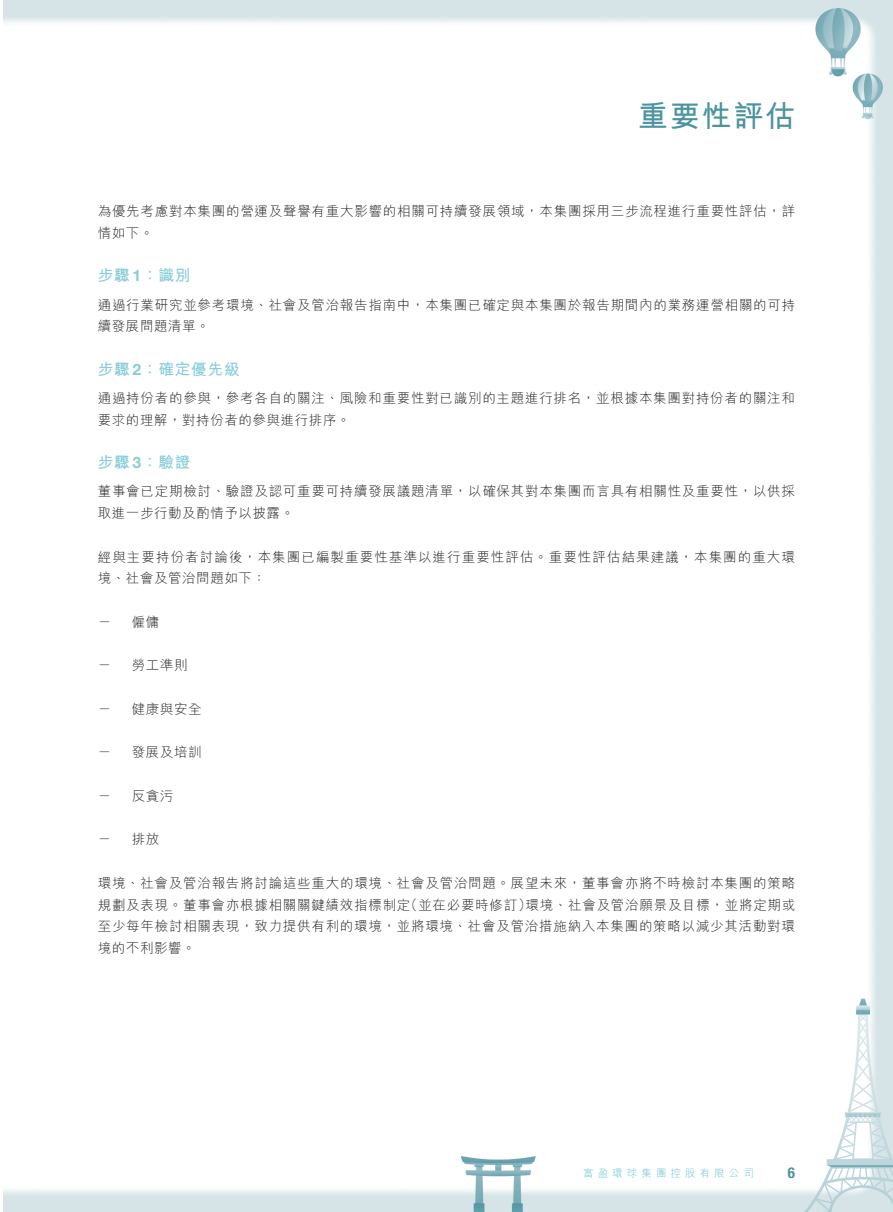
<style>
.page{position:relative;width:893px;height:1212px;background:#fff}
.page>*{position:absolute;margin:0;border:0;box-sizing:border-box;transform-origin:0 0}
.t1{font:700 30px "M Hei HK";letter-spacing:.06em;color:#4a939f}
._4__副標題{font:700 15.75px "M Hei HK";letter-spacing:.04em;color:#88cdd9}
.t2{font:700 condensed 15px "Helvetica Neue LT Std";color:#4a939f}
._1__內文{font:300 13.5px/21.8px "M Hei HK";letter-spacing:.055em;color:#231f20}
._1__內文-2{font:300 13.5px/21.8px "M Hei HK";letter-spacing:.08em;color:#231f20}
.t3{font:300 10.5px "M Hei HK";letter-spacing:.39em;color:#66c3d2}
.s1{font-family:"Helvetica Neue LT Std"}
</style>
<div class="page">
<img style="left:3px;top:0;width:890px;height:1212px">
<h1 class="t1" style="left:638px;top:94px;width:159px">重要性評估</h1>
<p class="_1__內文" style="left:98px;top:200px;width:699px">為優先考慮對本集團的營運及聲譽有重大影響的相關可持續發展領域，本集團採用三步流程進行重要性評估，詳情如下。</p>
<p class="_4__副標題" style="left:98px;top:264px;width:94px">步驟<span class="s1">1</span>：識別</p>
<p class="_1__內文" style="left:98px;top:294px;width:699px">通過行業研究並參考環境、社會及管治報告指南中，本集團已確定與本集團於報告期間內的業務運營相關的可持續發展問題清單。</p>
<p class="_4__副標題" style="left:98px;top:358px;width:144px">步驟<span class="s1">2</span>：確定優先級</p>
<p class="_1__內文" style="left:98px;top:387px;width:699px">通過持份者的參與，參考各自的關注、風險和重要性對已識別的主題進行排名，並根據本集團對持份者的關注和要求的理解，對持份者的參與進行排序。</p>
<p class="_4__副標題" style="left:98px;top:451px;width:94px">步驟<span class="s1">3</span>：驗證</p>
<p class="_1__內文" style="left:98px;top:480px;width:699px">董事會已定期檢討、驗證及認可重要可持續發展議題清單，以確保其對本集團而言具有相關性及重要性，以供採取進一步行動及酌情予以披露。</p>
<p class="_1__內文-2" style="left:98px;top:546px;width:699px">經與主要持份者討論後，本集團已編製重要性基準以進行重要性評估。重要性評估結果建議，本集團的重大環境、社會及管治問題如下：</p>
<p class="_1__內文" style="left:98px;top:611px;width:15px">－</p>
<p class="_1__內文" style="left:132px;top:611px;width:29px">僱傭</p>
<p class="_1__內文" style="left:98px;top:654px;width:15px">－</p>
<p class="_1__內文" style="left:132px;top:654px;width:57px">勞工準則</p>
<p class="_1__內文" style="left:98px;top:698px;width:15px">－</p>
<p class="_1__內文" style="left:132px;top:698px;width:71px">健康與安全</p>
<p class="_1__內文" style="left:98px;top:741px;width:15px">－</p>
<p class="_1__內文" style="left:132px;top:741px;width:71px">發展及培訓</p>
<p class="_1__內文" style="left:98px;top:785px;width:15px">－</p>
<p class="_1__內文" style="left:132px;top:785px;width:43px">反貪污</p>
<p class="_1__內文" style="left:98px;top:828px;width:15px">－</p>
<p class="_1__內文" style="left:132px;top:828px;width:29px">排放</p>
<p class="_1__內文" style="left:98px;top:872px;width:699px;text-align:justify">環境、社會及管治報告將討論這些重大的環境、社會及管治問題。展望未來，董事會亦將不時檢討本集團的策略規劃及表現。董事會亦根據相關關鍵績效指標制定（並在必要時修訂）環境、社會及管治願景及目標，並將定期或至少每年檢討相關表現，致力提供有利的環境，並將環境、社會及管治措施納入本集團的策略以減少其活動對環境的不利影響。</p>
<p class="t3" style="left:583px;top:1168px;width:172px">富盈環球集團控股有限公司</p>
<p class="t2" style="left:788px;top:1164px;width:9px">6</p>
</div>
